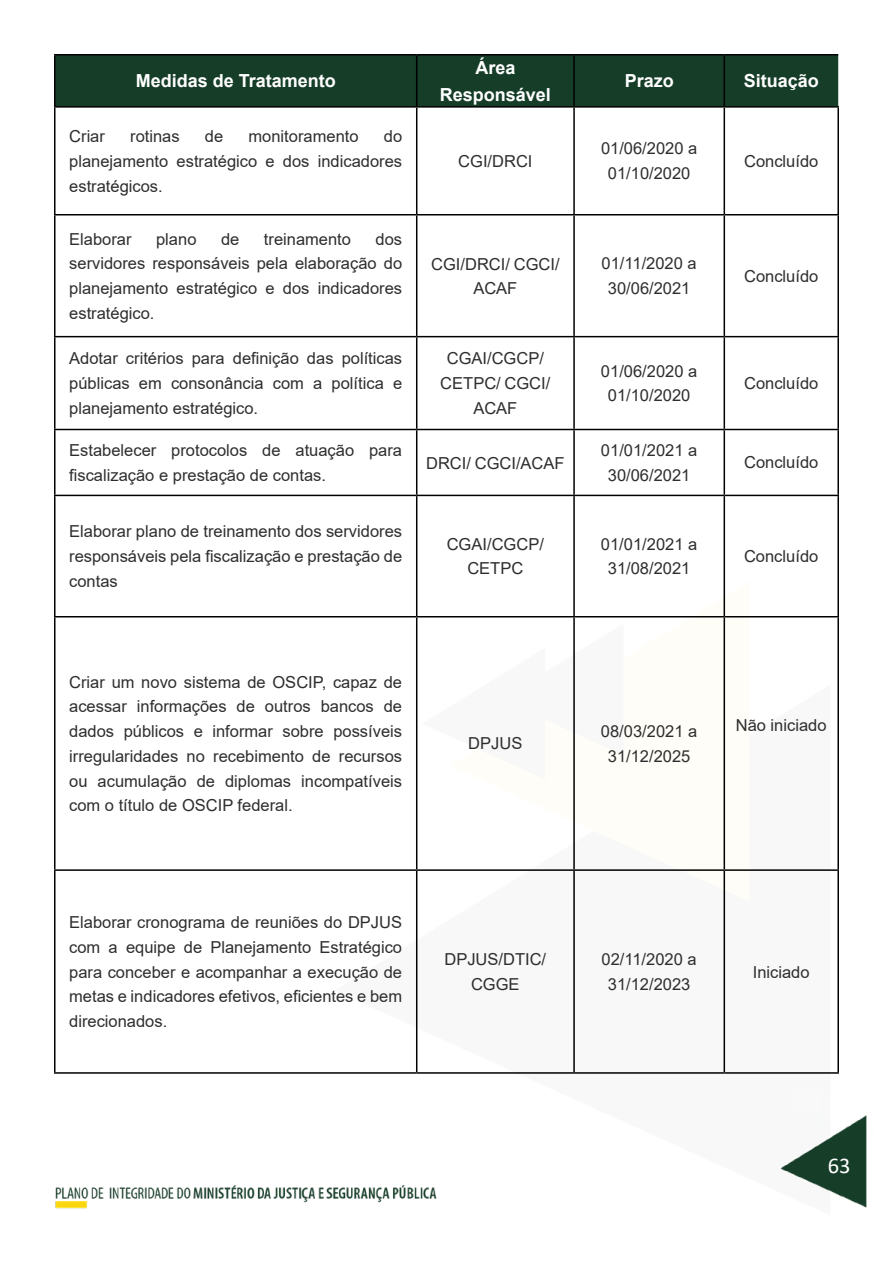
<style>
.page{position:relative;width:893px;height:1263px;background:#fff}
.page>*{position:absolute;margin:0;border:0;box-sizing:border-box;transform-origin:0 0}
.t1{font:22.5px "Calibri";color:#fff}
.t2{font:700 18px/27px "Arial";color:#fff;text-align:center}
.t3{font:16.5px/24.8px "Arial";color:#2e2e2e;text-align:center}
</style>
<div class="page">
<img style="left:55px;top:54px;width:812px;height:1155px">
<div style="left:56px;top:56px;width:782px;height:50px;background:#163d28"></div>
<hr style="left:54px;top:108px;width:2px;height:106px;background:#000">
<hr style="left:416px;top:108px;width:1px;height:106px;background:#000">
<hr style="left:573px;top:108px;width:2px;height:106px;background:#000">
<hr style="left:724px;top:108px;width:1px;height:106px;background:#000">
<hr style="left:837px;top:108px;width:2px;height:106px;background:#000">
<hr style="left:54px;top:214px;width:363px;height:1px;background:#000">
<hr style="left:54px;top:215px;width:2px;height:121px;background:#000">
<hr style="left:417px;top:214px;width:157px;height:1px;background:#000">
<hr style="left:416px;top:215px;width:1px;height:121px;background:#000">
<hr style="left:574px;top:214px;width:150px;height:1px;background:#000">
<hr style="left:573px;top:215px;width:2px;height:121px;background:#000">
<hr style="left:724px;top:214px;width:115px;height:1px;background:#000">
<hr style="left:724px;top:215px;width:1px;height:121px;background:#000">
<hr style="left:837px;top:215px;width:2px;height:121px;background:#000">
<hr style="left:54px;top:336px;width:363px;height:1px;background:#000">
<hr style="left:54px;top:337px;width:2px;height:92px;background:#000">
<hr style="left:417px;top:336px;width:157px;height:1px;background:#000">
<hr style="left:416px;top:337px;width:1px;height:92px;background:#000">
<hr style="left:574px;top:336px;width:150px;height:1px;background:#000">
<hr style="left:573px;top:337px;width:2px;height:92px;background:#000">
<hr style="left:724px;top:336px;width:115px;height:1px;background:#000">
<hr style="left:724px;top:337px;width:1px;height:92px;background:#000">
<hr style="left:837px;top:337px;width:2px;height:92px;background:#000">
<hr style="left:54px;top:429px;width:363px;height:1px;background:#000">
<hr style="left:54px;top:430px;width:2px;height:65px;background:#000">
<hr style="left:417px;top:429px;width:157px;height:1px;background:#000">
<hr style="left:416px;top:430px;width:1px;height:65px;background:#000">
<hr style="left:574px;top:429px;width:150px;height:1px;background:#000">
<hr style="left:573px;top:430px;width:2px;height:65px;background:#000">
<hr style="left:724px;top:429px;width:115px;height:1px;background:#000">
<hr style="left:724px;top:430px;width:1px;height:65px;background:#000">
<hr style="left:837px;top:430px;width:2px;height:65px;background:#000">
<hr style="left:54px;top:495px;width:363px;height:1px;background:#000">
<hr style="left:54px;top:496px;width:2px;height:120px;background:#000">
<hr style="left:417px;top:495px;width:157px;height:1px;background:#000">
<hr style="left:416px;top:496px;width:1px;height:120px;background:#000">
<hr style="left:574px;top:495px;width:150px;height:1px;background:#000">
<hr style="left:573px;top:496px;width:2px;height:120px;background:#000">
<hr style="left:724px;top:495px;width:115px;height:1px;background:#000">
<hr style="left:724px;top:496px;width:1px;height:120px;background:#000">
<hr style="left:837px;top:496px;width:2px;height:120px;background:#000">
<hr style="left:54px;top:616px;width:363px;height:1px;background:#000">
<hr style="left:54px;top:617px;width:2px;height:252px;background:#000">
<hr style="left:417px;top:616px;width:157px;height:1px;background:#000">
<hr style="left:416px;top:617px;width:1px;height:252px;background:#000">
<hr style="left:574px;top:616px;width:150px;height:1px;background:#000">
<hr style="left:573px;top:617px;width:2px;height:252px;background:#000">
<hr style="left:724px;top:616px;width:115px;height:1px;background:#000">
<hr style="left:724px;top:617px;width:1px;height:252px;background:#000">
<hr style="left:837px;top:617px;width:2px;height:252px;background:#000">
<hr style="left:54px;top:869px;width:363px;height:2px;background:#000">
<hr style="left:54px;top:871px;width:2px;height:201px;background:#000">
<hr style="left:417px;top:869px;width:157px;height:2px;background:#000">
<hr style="left:416px;top:871px;width:1px;height:201px;background:#000">
<hr style="left:574px;top:869px;width:150px;height:2px;background:#000">
<hr style="left:573px;top:871px;width:2px;height:201px;background:#000">
<hr style="left:724px;top:869px;width:115px;height:2px;background:#000">
<hr style="left:724px;top:871px;width:1px;height:201px;background:#000">
<hr style="left:837px;top:871px;width:2px;height:201px;background:#000">
<hr style="left:54px;top:1072px;width:363px;height:2px;background:#000">
<hr style="left:417px;top:1072px;width:157px;height:2px;background:#000">
<hr style="left:574px;top:1072px;width:150px;height:2px;background:#000">
<hr style="left:724px;top:1072px;width:115px;height:2px;background:#000">
<hr style="left:54px;top:56px;width:2px;height:50px;background:#000">
<hr style="left:54px;top:54px;width:363px;height:2px;background:#020203">
<hr style="left:54px;top:106px;width:363px;height:2px;background:#000">
<hr style="left:416px;top:56px;width:1px;height:50px;background:#000">
<hr style="left:417px;top:54px;width:157px;height:2px;background:#020203">
<hr style="left:417px;top:106px;width:157px;height:2px;background:#000">
<hr style="left:573px;top:56px;width:2px;height:50px;background:#000">
<hr style="left:574px;top:54px;width:150px;height:2px;background:#020203">
<hr style="left:574px;top:106px;width:150px;height:2px;background:#000">
<hr style="left:724px;top:56px;width:1px;height:50px;background:#000">
<hr style="left:724px;top:54px;width:114px;height:2px;background:#020203">
<hr style="left:724px;top:106px;width:115px;height:2px;background:#000">
<p class="t2" style="left:136px;top:68px;width:202px">Medidas de Tratamento</p>
<p class="t3" style="left:69px;top:124px;width:37px">Criar</p>
<p class="t3" style="left:130px;top:124px;width:51px">rotinas</p>
<p class="t3" style="left:205px;top:124px;width:20px">de</p>
<p class="t3" style="left:249px;top:124px;width:112px">monitoramento</p>
<p class="t3" style="left:69px;top:124px;width:334px;text-align:justify;text-indent:315px">do planejamento estratégico e dos indicadores estratégicos.</p>
<p class="t3" style="left:69px;top:226px;width:334px;text-align:justify;text-indent:306px">dos servidores responsáveis pela elaboração do planejamento estratégico e dos indicadores estratégico.</p>
<p class="t3" style="left:69px;top:226px;width:64px">Elaborar</p>
<p class="t3" style="left:156px;top:226px;width:42px">plano</p>
<p class="t3" style="left:221px;top:226px;width:20px">de</p>
<p class="t3" style="left:264px;top:226px;width:89px">treinamento</p>
<p class="t2" style="left:440px;top:54px;width:113px">Área<br>Responsável</p>
<p class="t3" style="left:458px;top:149px;width:76px">CGI/DRCI</p>
<p class="t2" style="left:625px;top:68px;width:51px">Prazo</p>
<p class="t2" style="left:744px;top:68px;width:77px">Situação</p>
<p class="t3" style="left:601px;top:136px;width:98px">01/06/2020 a<br>01/10/2020</p>
<p class="t3" style="left:744px;top:149px;width:76px">Concluído</p>
<p class="t3" style="left:431px;top:251px;width:130px">CGI/DRCI/ CGCI/<br>ACAF</p>
<p class="t3" style="left:602px;top:251px;width:97px">01/11/2020 a<br>30/06/2021</p>
<p class="t3" style="left:744px;top:263px;width:76px">Concluído</p>
<p class="t3" style="left:69px;top:346px;width:334px;text-align:justify">Adotar critérios para definição das políticas públicas em consonância com a política e planejamento estratégico.</p>
<p class="t3" style="left:440px;top:346px;width:112px">CGAI/CGCP/<br>CETPC/ CGCI/<br>ACAF</p>
<p class="t3" style="left:69px;top:438px;width:334px;text-align:left">Estabelecer protocolos de atuação para fiscalização e prestação de contas.</p>
<p class="t3" style="left:426px;top:450px;width:140px">DRCI/ CGCI/ACAF</p>
<p class="t3" style="left:601px;top:358px;width:98px">01/06/2020 a<br>01/10/2020</p>
<p class="t3" style="left:601px;top:438px;width:98px">01/01/2021 a<br>30/06/2021</p>
<p class="t3" style="left:69px;top:519px;width:334px;text-align:justify">Elaborar plano de treinamento dos servidores responsáveis pela fiscalização e prestação de contas</p>
<p class="t3" style="left:447px;top:531px;width:99px">CGAI/CGCP/<br>CETPC</p>
<p class="t3" style="left:601px;top:531px;width:98px">01/01/2021 a<br>31/08/2021</p>
<p class="t3" style="left:744px;top:371px;width:76px">Concluído</p>
<p class="t3" style="left:744px;top:450px;width:76px">Concluído</p>
<p class="t3" style="left:744px;top:544px;width:76px">Concluído</p>
<p class="t3" style="left:69px;top:669px;width:334px;text-align:justify">Criar um novo sistema de OSCIP, capaz de acessar informações de outros bancos de dados públicos e informar sobre possíveis irregularidades no recebimento de recursos ou acumulação de diplomas incompatíveis com o título de OSCIP federal.</p>
<p class="t3" style="left:69px;top:910px;width:334px;text-align:justify">Elaborar cronograma de reuniões do DPJUS com a equipe de Planejamento Estratégico para conceber e acompanhar a execução de metas e indicadores efetivos, eficientes e bem direcionados.</p>
<p class="t3" style="left:468px;top:731px;width:56px">DPJUS</p>
<p class="t3" style="left:601px;top:719px;width:98px">08/03/2021 a<br>31/12/2025</p>
<p class="t3" style="left:736px;top:713px;width:92px">Não iniciado</p>
<p class="t3" style="left:444px;top:947px;width:103px">DPJUS/DTIC/<br>CGGE</p>
<p class="t3" style="left:602px;top:947px;width:97px">02/11/2020 a<br>31/12/2023</p>
<p class="t3" style="left:753px;top:959px;width:58px">Iniciado</p>
<h1 class="t1" style="left:828px;top:1149px;width:24px">63</h1>
</div>
